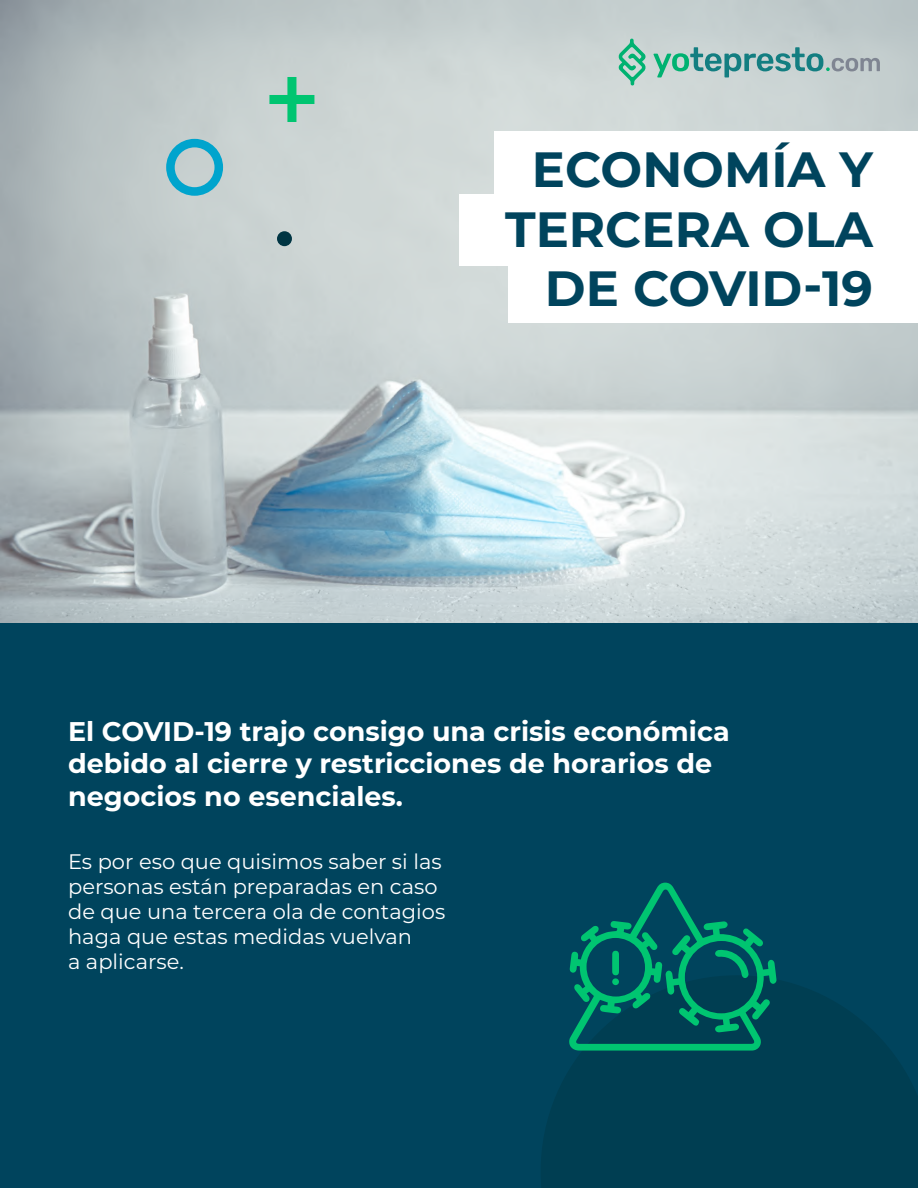
<style>
.page{position:relative;width:918px;height:1188px;background:#fff}
.page>*{position:absolute;margin:0;border:0;box-sizing:border-box;transform-origin:0 0}
.t1{font:700 49.5px/59.4px "Montserrat";color:#00445d;text-align:right}
.t2{font:700 27px/32.4px "Montserrat";color:#fff}
.t3{font:21px/25.2px "Montserrat";color:#fff}
</style>
<div class="page">
<img style="left:0;top:0;width:918px;height:623px">
<div style="left:277px;top:231px;width:15px;height:15px;background:#003543;border-radius:50%"></div>
<svg style="left:166px;top:139px;width:57px;height:57px"></svg>
<svg style="left:618px;top:39px;width:28px;height:46px"></svg>
<svg style="left:654px;top:47px;width:226px;height:30px"></svg>
<div style="left:494px;top:132px;width:424px;height:71px;background:#fff"></div>
<div style="left:459px;top:194px;width:459px;height:71px;background:#fff"></div>
<div style="left:508px;top:252px;width:410px;height:71px;background:#fff"></div>
<div style="left:0;top:623px;width:918px;height:565px;background:#00445d"></div>
<svg style="left:541px;top:980px;width:377px;height:208px;fill:#003e52"></svg>
<svg style="left:269px;top:77px;width:45px;height:45px"></svg>
<svg style="left:568px;top:883px;width:209px;height:168px"></svg>
<div style="left:612px;top:978px;width:7px;height:7px;background:#00c571;border-radius:50%"></div>
<h1 class="t1" style="left:505px;top:138px;width:369px">ECONOMÍA Y<br>TERCERA OLA<br>DE COVID-19</h1>
<p class="t2" style="left:68px;top:714px;width:663px">El COVID-19 trajo consigo una crisis económica debido al cierre y restricciones de horarios de negocios no esenciales.</p>
<p class="t3" style="left:68px;top:848px;width:379px">Es por eso que quisimos saber si las personas están preparadas en caso de que una tercera ola de contagios haga que estas medidas vuelvan<br>a aplicarse.</p>
</div>
